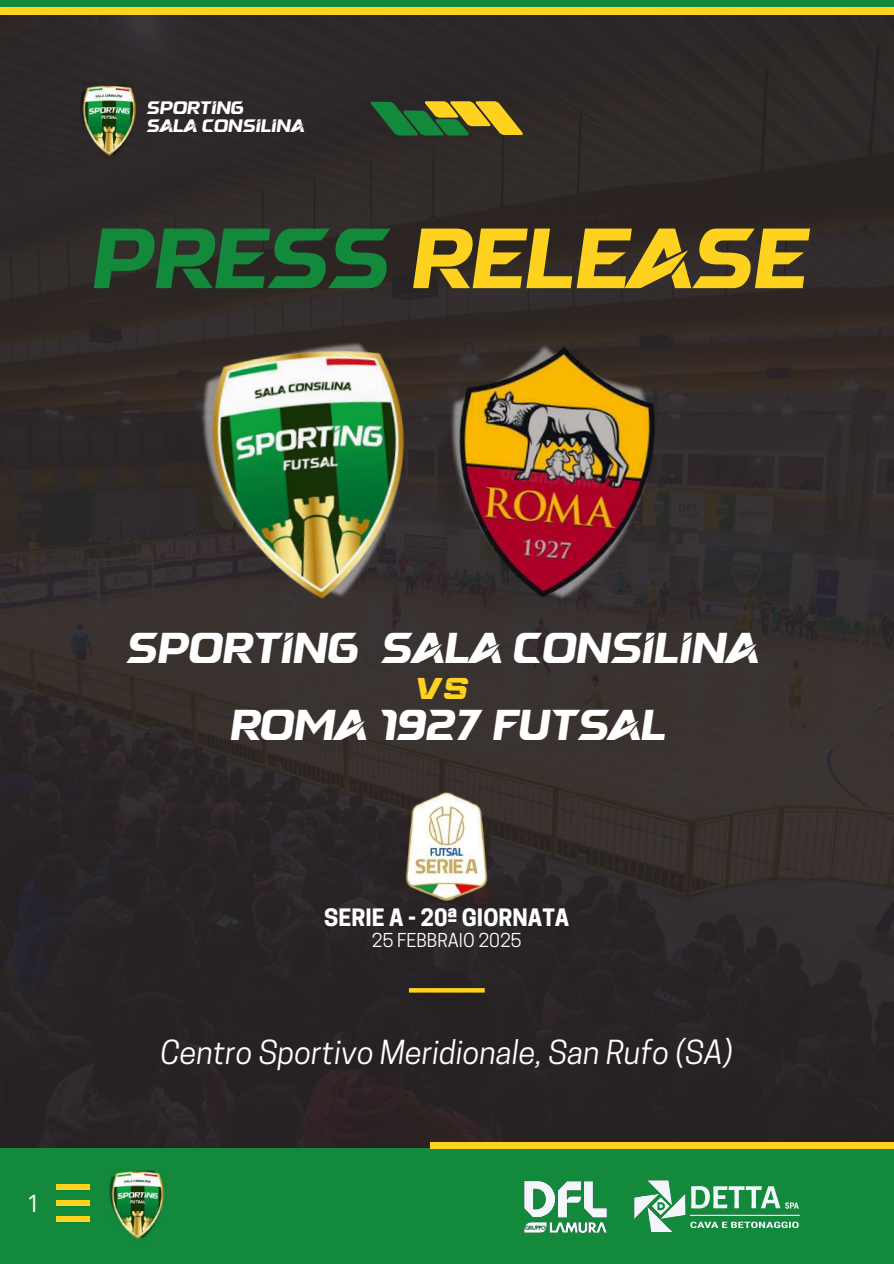
<style>
.page{position:relative;width:894px;height:1264px;background:#fff}
.page>*{position:absolute;margin:0;border:0;box-sizing:border-box;transform-origin:0 0}
.t1{font:85.05px "Semakin";color:#ffd21f}
.t2{font:43.05px "Semakin";color:#fff}
.t3{font:italic 31.05px "Cooper Hewitt";color:#fff}
.t4{font:30px "Race Sport";color:#ffd21f}
.t5{font:24px "Open Sans";color:#fff}
.t6{font:700 22.5px "Cooper Hewitt";color:#fff}
.t7{font:18px/18px "Semakin";color:#fff}
.t8{font:18px "Cooper Hewitt";color:#fff}
.s1{color:#13893b}
</style>
<div class="page">
<img style="left:0;top:15px;width:893px;height:1133px">
<svg style="left:370px;top:101px;width:153px;height:34px;background:#697e2a"></svg>
<svg style="left:409px;top:988px;width:75px;height:4px"></svg>
<img style="left:375px;top:295px;width:357px;height:357px">
<img style="left:180px;top:312px;width:262px;height:311px">
<img style="left:76px;top:78px;width:66px;height:81px">
<img style="left:379px;top:779px;width:134px;height:134px">
<div style="left:0;top:0;width:893px;height:15px;background:#ffd21f"></div>
<div style="left:0;top:0;width:893px;height:7px;background:#13893b"></div>
<div style="left:0;top:1148px;width:893px;height:115px;background:#13893b"></div>
<div style="left:56px;top:1216px;width:34px;height:5px;background:#ffd21f"></div>
<div style="left:56px;top:1200px;width:34px;height:5px;background:#ffd21f"></div>
<div style="left:56px;top:1184px;width:34px;height:5px;background:#ffd21f"></div>
<img style="left:109px;top:1170px;width:56px;height:70px">
<svg style="left:702px;top:1226px;width:96px;height:1px"></svg>
<svg style="left:702px;top:1186px;width:77px;height:16px"></svg>
<img style="left:702px;top:1202px;width:98px;height:24px">
<img style="left:634px;top:1180px;width:68px;height:53px">
<img style="left:642px;top:1187px;width:32px;height:38px">
<img style="left:524px;top:1181px;width:83px;height:52px">
<div style="left:429px;top:1142px;width:464px;height:6px;background:#ffd21f"></div>
<p class="t7" style="left:146px;top:101px;width:159px">SPORTING<br>SALA CONSILINA</p>
<h1 class="t1" style="left:89px;top:224px;width:716px"><span class="s1">PRESS</span> RELEASE</h1>
<p class="t5" style="left:27px;top:1186px;width:15px">1</p>
<h2 class="t2" style="left:125px;top:631px;width:633px">SPORTING SALA CONSILINA</h2>
<p class="t4" style="left:417px;top:676px;width:53px">VS</p>
<h2 class="t2" style="left:229px;top:708px;width:437px">ROMA 1927 FUTSAL</h2>
<p class="t6" style="left:324px;top:909px;width:246px">SERIE A - 20ª GIORNATA</p>
<p class="t8" style="left:372px;top:933px;width:151px">25 FEBBRAIO 2025</p>
<p class="t3" style="left:160px;top:1041px;width:574px">Centro Sportivo Meridionale, San Rufo (SA)</p>
</div>
